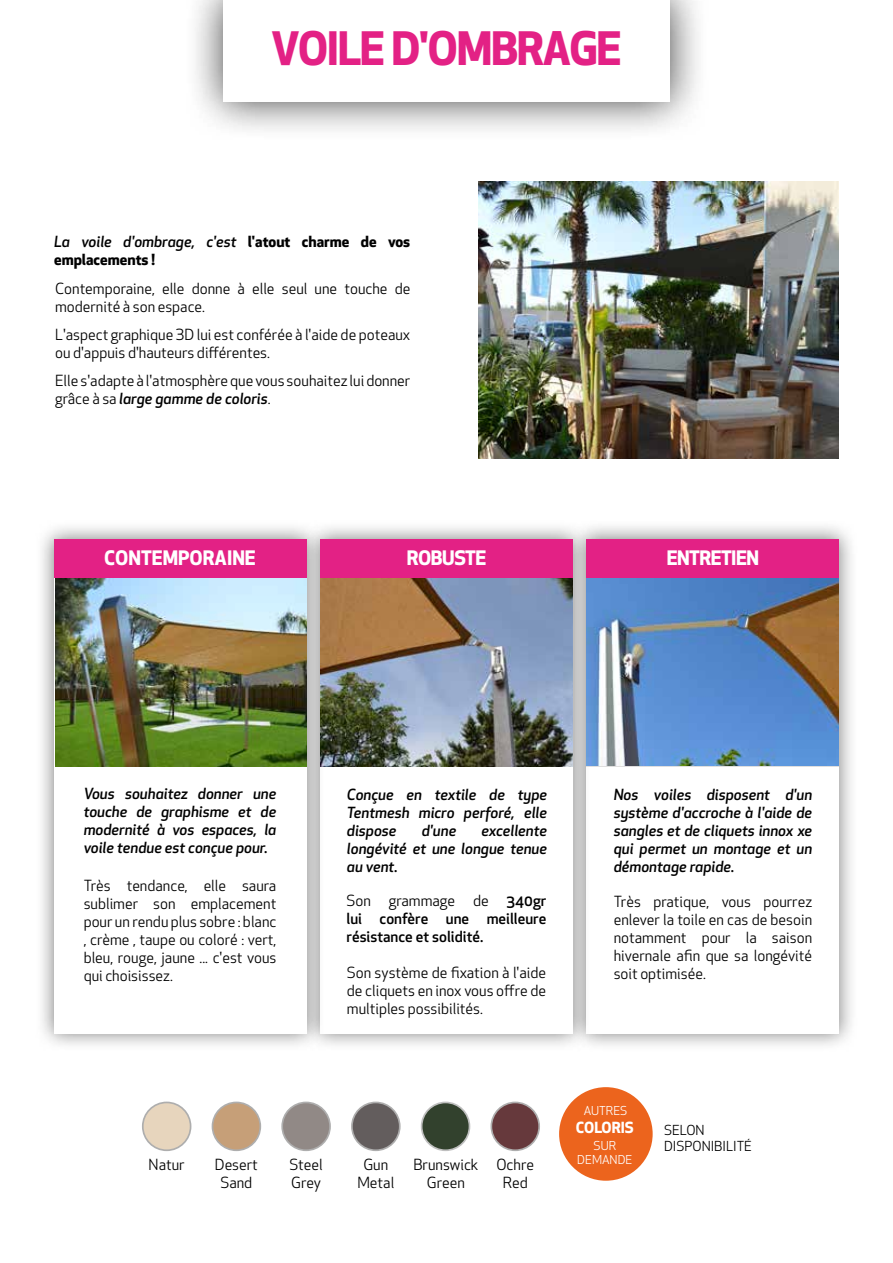
<style>
.page{position:relative;width:893px;height:1263px;background:#fff}
.page>*{position:absolute;margin:0;border:0;box-sizing:border-box;transform-origin:0 0}
.t1{font:700 45px "Apex New";letter-spacing:-.03em;color:#e32185}
.t2{font:700 19.5px "Apex New";letter-spacing:-.02em;color:#fff}
.t3{font:700 19.5px "Apex New";color:#fff}
.t4{font:15px/18px "Apex New";color:#000}
.t5{font:italic 500 15px/18px "Apex New";color:#000;text-align:justify}
.t6{font:500 15px/18px "Apex New";color:#000;text-align:justify}
.t7{font:700 15px/18px "Apex New";color:#000}
.t8{font:700 15px "Apex New";color:#fff}
.t9{font:13.5px/16.2px "Apex New";color:#000}
.t10{font:12px/14.4px "Apex New";color:#fff;text-align:center}
.s1{font-weight:500;font-style:italic}
.s2{font-weight:400}
</style>
<div class="page">
<div style="left:568px;top:520px;width:290px;height:532px;background:#000;opacity:.51"></div>
<div style="left:587px;top:539px;width:252px;height:494px;background:#fff"></div>
<div style="left:301px;top:520px;width:290px;height:532px;background:#000;opacity:.51"></div>
<div style="left:320px;top:539px;width:252px;height:494px;background:#fff"></div>
<div style="left:35px;top:520px;width:290px;height:532px;background:#000;opacity:.51"></div>
<div style="left:54px;top:539px;width:252px;height:494px;background:#fff"></div>
<div style="left:184px;top:0;width:525px;height:141px;background:#000;opacity:.75"></div>
<div style="left:223px;top:0;width:447px;height:102px;background:#fff"></div>
<img style="left:478px;top:182px;width:361px;height:276px">
<img style="left:55px;top:577px;width:251px;height:189px">
<img style="left:587px;top:577px;width:252px;height:188px">
<img style="left:320px;top:577px;width:252px;height:189px">
<div style="left:320px;top:539px;width:252px;height:38px;background:#e32185"></div>
<div style="left:54px;top:539px;width:252px;height:38px;background:#e32185"></div>
<div style="left:587px;top:539px;width:252px;height:38px;background:#e32185"></div>
<div style="left:143px;top:1102px;width:48px;height:48px;background:#e7d5bd;border-radius:50%"></div>
<div style="left:142px;top:1101px;width:49px;height:50px;border:2px solid #aeaeae;border-radius:50%"></div>
<div style="left:212px;top:1102px;width:48px;height:48px;background:#c69f78;border-radius:50%"></div>
<div style="left:212px;top:1101px;width:49px;height:50px;border:2px solid #aeaeae;border-radius:50%"></div>
<div style="left:282px;top:1102px;width:48px;height:48px;background:#918986;border-radius:50%"></div>
<div style="left:281px;top:1101px;width:50px;height:50px;border:2px solid #aeaeae;border-radius:50%"></div>
<div style="left:352px;top:1102px;width:48px;height:48px;background:#635d5d;border-radius:50%"></div>
<div style="left:351px;top:1101px;width:50px;height:50px;border:2px solid #aeaeae;border-radius:50%"></div>
<div style="left:422px;top:1102px;width:47px;height:48px;background:#32412d;border-radius:50%"></div>
<div style="left:421px;top:1101px;width:49px;height:50px;border:2px solid #bfbfbf;border-radius:50%"></div>
<div style="left:491px;top:1102px;width:48px;height:48px;background:#66393c;border-radius:50%"></div>
<div style="left:490px;top:1101px;width:50px;height:50px;border:2px solid #aeaeae;border-radius:50%"></div>
<div style="left:561px;top:1089px;width:90px;height:90px;background:#ec641d;border-radius:50%"></div>
<div style="left:559px;top:1087px;width:94px;height:94px;border:3px solid #ec641d;border-radius:50%"></div>
<h1 class="t1" style="left:271px;top:16px;width:352px">VOILE D'OMBRAGE</h1>
<p class="t7" style="left:54px;top:232px;width:358px"><span class="s1">La voile d'ombrage, c'est</span> l'atout charme de vos emplacements !</p>
<p class="t4" style="left:55px;top:279px;width:357px">Contemporaine, elle donne à elle seul une touche de modernité à son espace.</p>
<p class="t4" style="left:55px;top:325px;width:357px">L'aspect graphique 3D lui est conférée à l'aide de poteaux ou d'appuis d'hauteurs différentes.</p>
<p class="t4" style="left:55px;top:372px;width:357px">Elle s'adapte à l'atmosphère que vous souhaitez lui donner grâce à sa <span class="s1">large gamme de coloris</span>.</p>
<h2 class="t3" style="left:104px;top:544px;width:153px">CONTEMPORAINE</h2>
<h2 class="t2" style="left:407px;top:544px;width:81px">ROBUSTE</h2>
<h2 class="t2" style="left:667px;top:544px;width:93px">ENTRETIEN</h2>
<p class="t5" style="left:84px;top:784px;width:194px">Vous souhaitez donner une touche de graphisme et de modernité à vos espaces, la voile tendue est conçue pour.</p>
<p class="t5" style="left:347px;top:785px;width:202px">Conçue en textile de type Tentmesh micro perforé, elle dispose</p>
<p class="t5" style="left:347px;top:821px;width:202px;text-indent:135px">excellente longévité et une longue tenue au vent.</p>
<p class="t5" style="left:422px;top:821px;width:36px">d'une</p>
<p class="t4" style="left:84px;top:876px;width:194px;text-align:justify">Très tendance, elle saura sublimer son emplacement pour un rendu plus sobre : blanc , crème , taupe ou coloré : vert, bleu, rouge, jaune ... c'est vous qui choisissez.</p>
<p class="t6" style="left:347px;top:892px;width:201px"><span class="s2">Son grammage de</span> 340gr lui confère une meilleure résistance et solidité.</p>
<p class="t4" style="left:347px;top:964px;width:201px;text-align:justify">Son système de fixation à l'aide de cliquets en inox vous offre de multiples possibilités.</p>
<p class="t5" style="left:614px;top:785px;width:200px">Nos voiles disposent d'un système d'accroche à l'aide de sangles et de cliquets innox xe qui permet un montage et un démontage rapide.</p>
<p class="t4" style="left:614px;top:893px;width:200px;text-align:justify">Très pratique, vous pourrez enlever la toile en cas de besoin notamment pour la saison hivernale afin que sa longévité soit optimisée.</p>
<p class="t4" style="left:149px;top:1155px;width:38px">Natur</p>
<p class="t4" style="left:215px;top:1155px;width:45px;text-align:center">Desert<br>Sand</p>
<p class="t4" style="left:289px;top:1155px;width:35px">Steel<br>Grey</p>
<p class="t4" style="left:357px;top:1155px;width:38px;text-align:center">Gun<br>Metal</p>
<p class="t4" style="left:413px;top:1155px;width:67px;text-align:center">Brunswick<br>Green</p>
<p class="t4" style="left:496px;top:1155px;width:39px;text-align:center">Ochre<br>Red</p>
<p class="t10" style="left:584px;top:1103px;width:45px">AUTRES</p>
<p class="t8" style="left:576px;top:1117px;width:59px">COLORIS</p>
<p class="t10" style="left:577px;top:1138px;width:57px">SUR<br>DEMANDE</p>
<p class="t9" style="left:664px;top:1121px;width:89px">SELON<br>DISPONIBILITÉ</p>
</div>
